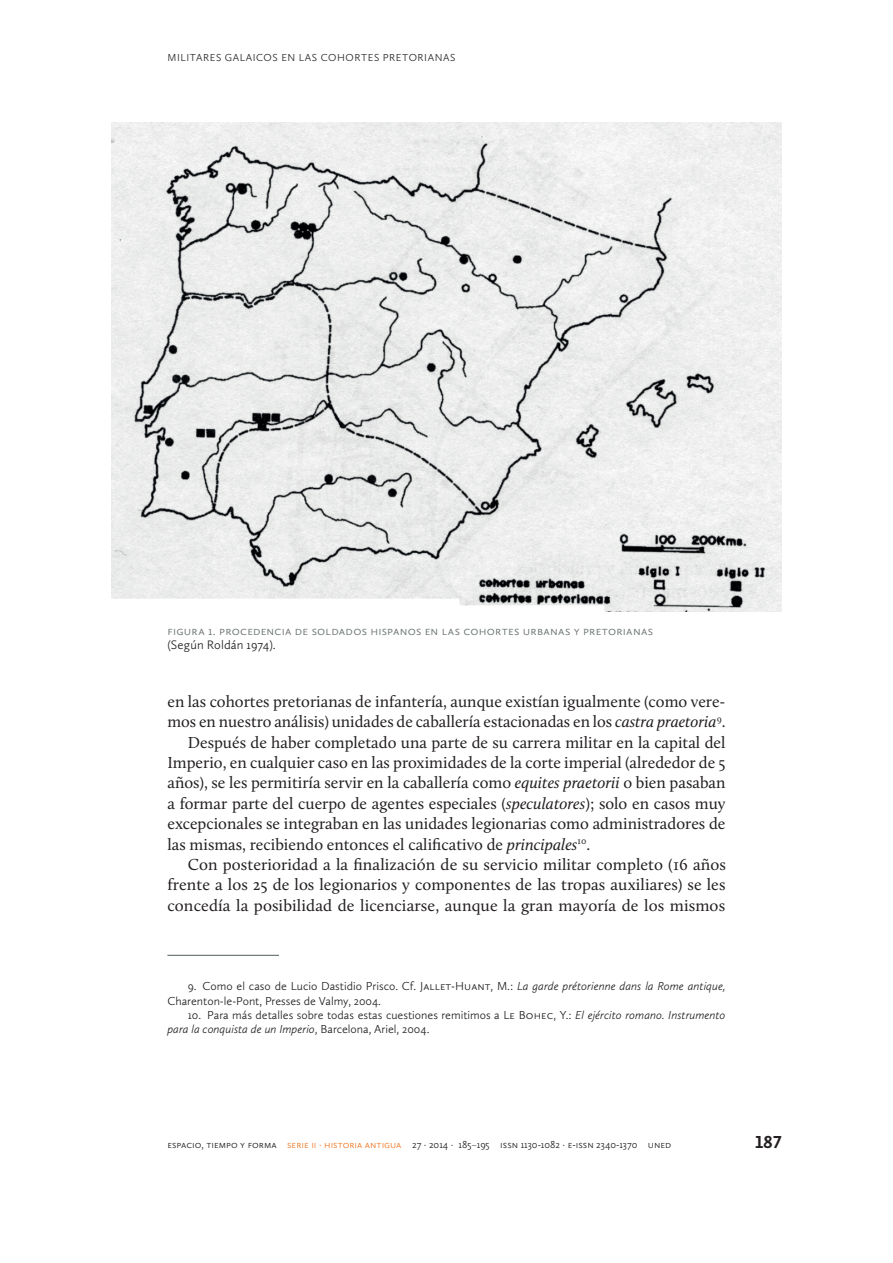
<style>
.page{position:relative;width:893px;height:1263px;background:#fff}
.page>*{position:absolute;margin:0;border:0;box-sizing:border-box;transform-origin:0 0}
.t1{font:700 18px "Calluna Sans";color:#231f20}
.t2{font:16.5px "Calluna";color:#231f20}
.t3{font:300 12.75px "Calluna Sans";letter-spacing:.015em;color:#67706e}
.t4{font:300 12.75px "Calluna Sans";letter-spacing:.01em;color:#231f20}
.t5{font:300 12px/14.4px "Calluna Sans";color:#231f20}
.t6{font:300 10.5px "Calluna Sans";color:#231f20}
.t7{font:300 10.5px "Calluna Sans";color:#f07822}
.s1{font-style:italic}
.s2{color:#f07822}
.s3{font-weight:400;color:#67706e}
</style>
<div class="page">
<hr style="left:167px;top:955px;width:112px;height:1px;background:#67706e">
<img style="left:112px;top:122px;width:669px;height:489px">
<p class="t6" style="left:167px;top:52px;width:16px">Militares</p>
<p class="t6" style="left:225px;top:52px;width:8px">galaicos</p>
<p class="t6" style="left:281px;top:52px;width:25px">en las</p>
<p class="t6" style="left:321px;top:52px;width:9px">cohortes</p>
<p class="t6" style="left:383px;top:52px;width:8px">pretorianas</p>
<p class="t3" style="left:167px;top:623px;width:66px">Figura 1. Procede</p>
<p class="t3" style="left:267px;top:623px;width:73px">ncia de soldados</p>
<p class="t3" style="left:370px;top:623px;width:14px">hispa</p>
<p class="t3" style="left:400px;top:623px;width:95px">nos en las cohortes</p>
<p class="t3" style="left:523px;top:623px;width:68px">urbanas y pretoria</p>
<p class="t3" style="left:633px;top:623px;width:15px">nas</p>
<p class="t4" style="left:167px;top:637px;width:110px">(Según Roldán 1974).</p>
<p class="t2" style="left:167px;top:691px;width:560px">en las cohortes pretorianas de infantería, aunque existían igualmente (como vere-</p>
<p class="t2" style="left:167px;top:712px;width:560px">mos en nuestro análisis) unidades de caballería estacionadas en los <span class="s1">castra praetoria</span><sup>9</sup>.</p>
<p class="t2" style="left:188px;top:732px;width:539px">Después de haber completado una parte de su carrera militar en la capital del</p>
<p class="t2" style="left:167px;top:752px;width:560px">Imperio, en cualquier caso en las proximidades de la corte imperial (alrededor de 5</p>
<p class="t2" style="left:167px;top:773px;width:560px">años), se les permitiría servir en la caballería como <span class="s1">equites praetorii</span> o bien pasaban</p>
<p class="t2" style="left:167px;top:793px;width:560px">a formar parte del cuerpo de agentes especiales (<span class="s1">speculatores</span>); solo en casos muy</p>
<p class="t2" style="left:167px;top:814px;width:560px">excepcionales se integraban en las unidades legionarias como administradores de</p>
<p class="t2" style="left:167px;top:834px;width:424px">las mismas, recibiendo entonces el calificativo de <span class="s1">principales</span><sup>10</sup>.</p>
<p class="t2" style="left:188px;top:854px;width:540px">Con posterioridad a la finalización de su servicio militar completo (16 años</p>
<p class="t2" style="left:167px;top:875px;width:560px">frente a los 25 de los legionarios y componentes de las tropas auxiliares) se les</p>
<p class="t2" style="left:167px;top:895px;width:559px">concedía la posibilidad de licenciarse, aunque la gran mayoría de los mismos</p>
<p class="t5" style="left:167px;top:979px;width:560px;text-indent:20px">9. Como el caso de Lucio Dastidio Prisco. Cf. Jallet-Huant, M.: <span class="s1">La garde prétorienne dans la Rome antique,<br></span>Charenton-le-Pont, Presses de Valmy, 2004.</p>
<p class="t5" style="left:167px;top:1007px;width:560px;text-indent:20px">10. Para más detalles sobre todas estas cuestiones remitimos a Le Bohec, Y.: <span class="s1">El ejército romano. Instrumento para la conquista de un Imperio</span>, Barcelona, Ariel, 2004.</p>
<p class="t6" style="left:167px;top:1138px;width:130px">ESPACIO, TIEMPO Y FORMA <span class="s2">Serie</span></p>
<p class="t7" style="left:311px;top:1138px;width:25px">II · historia</p>
<p class="t6" style="left:365px;top:1138px;width:281px"><span class="s2">anti gua</span> 27 · 2014 · 185<span class="s3">–</span>195 ISSN 1130-1082 · e-iss n 2340-1370 UN</p>
<p class="t6" style="left:661px;top:1138px;width:12px">ED</p>
<p class="t1" style="left:755px;top:1131px;width:28px">187</p>
</div>
